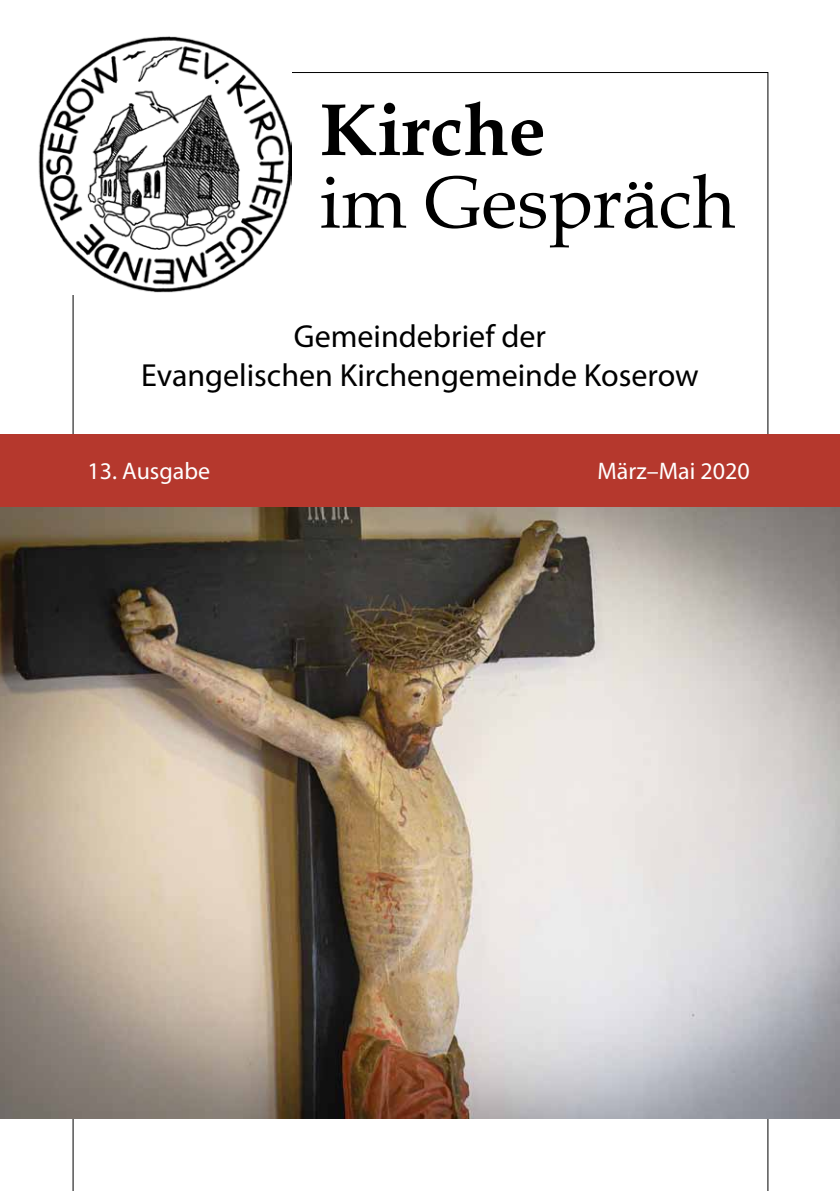
<style>
.page{position:relative;width:840px;height:1191px;background:#fff}
.page>*{position:absolute;margin:0;border:0;box-sizing:border-box;transform-origin:0 0}
.t1{font:74px "Book Antiqua";color:#000}
.t2{font:700 74px "Book Antiqua";color:#000}
.t3{font:32px/38.4px "Myriad Pro";color:#000;text-align:center}
.t4{font:24px "Myriad Pro";color:#fff}
</style>
<div class="page">
<img style="left:0;top:506px;width:839px;height:613px">
<div style="left:0;top:434px;width:839px;height:72px;background:#b5382d"></div>
<img style="left:38px;top:36px;width:253px;height:257px">
<h1 class="t2" style="left:319px;top:87px;width:228px">Kirche</h1>
<h1 class="t1" style="left:319px;top:156px;width:417px">im Gespräch</h1>
<p class="t3" style="left:141px;top:317px;width:558px">Gemeindebrief der<br>Evangelischen Kirchengemeinde Koserow</p>
<p class="t4" style="left:88px;top:456px;width:124px">13. Ausgabe</p>
<p class="t4" style="left:597px;top:456px;width:154px">März–Mai 2020</p>
</div>
